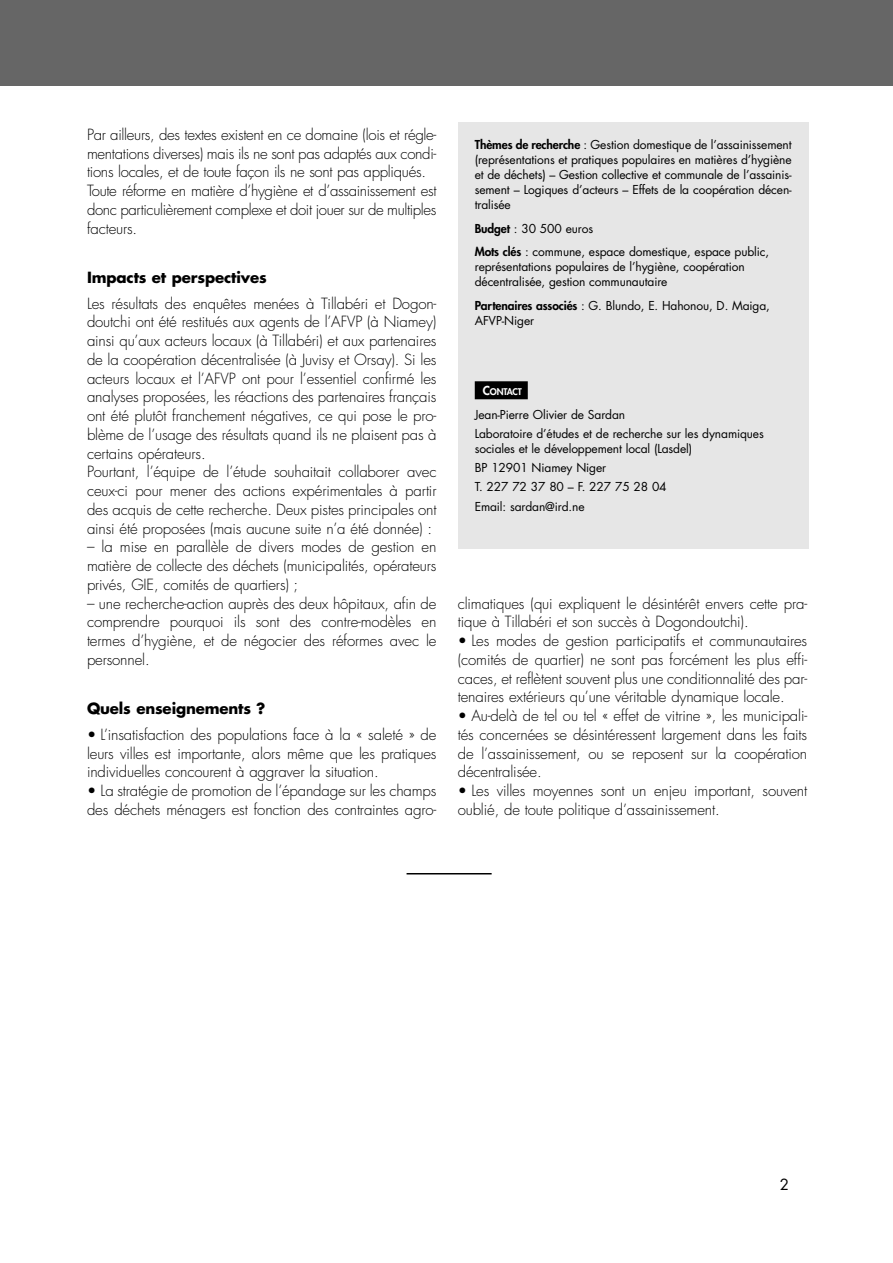
<style>
.page{position:relative;width:893px;height:1263px;background:#fff}
.page>*{position:absolute;margin:0;border:0;box-sizing:border-box;transform-origin:0 0}
.t1{font:300 15px/18.8px "Futura";letter-spacing:-.01em;color:#000}
.t2{font:700 15px "Futura";letter-spacing:-.01em;color:#000}
.t3{font:15px "Futura";color:#000}
.t4{font:12px/15px "Futura";letter-spacing:-.01em;color:#000}
.t5{font:800 9px "Futura";letter-spacing:-.015em;color:#fff}
.s1{font-weight:800}
.s2{font-size:12px}
.s3{font-size:12px;color:#000}
</style>
<div class="page">
<div style="left:0;top:0;width:892px;height:85px;background:#666"></div>
<div style="left:458px;top:122px;width:350px;height:426px;background:#e6e6e6"></div>
<div style="left:475px;top:381px;width:52px;height:18px;background:#000"></div>
<hr style="left:406px;top:873px;width:85px;height:1px;background:#000">
<p class="t1" style="left:87px;top:126px;width:351px">Par ailleurs, des textes existent en ce domaine (lois et régle&shy;mentations diverses) mais ils ne sont pas adaptés aux condi&shy;tions locales, et de toute façon ils ne sont pas appliqués.<br>Toute réforme en matière d’hygiène et d’assainissement est donc particulièrement complexe et doit jouer sur de multiples facteurs.</p>
<p class="t2" style="left:87px;top:270px;width:181px">Impacts et perspectives</p>
<p class="t1" style="left:87px;top:295px;width:351px">Les résultats des enquêtes menées à Tillabéri et Dogon&shy;doutchi ont été restitués aux agents de l’AFVP (à Niamey) ainsi qu’aux acteurs locaux (à Tillabéri) et aux partenaires de la coopération décentralisée (à Juvisy et Orsay). Si les acteurs locaux et l’AFVP ont pour l’essentiel confirmé les analyses proposées, les réactions des partenaires français ont été plutôt franchement négatives, ce qui pose le pro&shy;blème de l’usage des résultats quand ils ne plaisent pas à certains opérateurs.<br>Pourtant, l’équipe de l’étude souhaitait collaborer avec ceux-ci pour mener des actions expérimentales à partir des acquis de cette recherche. Deux pistes principales ont ainsi été proposées (mais aucune suite n’a été donnée) :</p>
<p class="t1" style="left:87px;top:539px;width:351px;text-align:justify">– la mise en parallèle de divers modes de gestion en matière de collecte des déchets (municipalités, opérateurs privés, GIE, comités de quartiers) ;</p>
<p class="t1" style="left:87px;top:595px;width:351px;text-align:justify">– une recherche-action auprès des deux hôpitaux, afin de comprendre pourquoi ils sont des contre-modèles en termes d’hygiène, et de négocier des réformes avec le personnel.</p>
<p class="t2" style="left:87px;top:701px;width:180px">Quels enseignements ?</p>
<p class="t1" style="left:87px;top:726px;width:351px;text-align:justify">• L’insatisfaction des populations face à la « saleté » de leurs villes est importante, alors même que les pratiques individuelles concourent à aggraver la situation.</p>
<p class="t1" style="left:87px;top:782px;width:351px">• La stratégie de promotion de l’épandage sur les champs des déchets ménagers est fonction des contraintes agro-</p>
<p class="t4" style="left:475px;top:138px;width:318px;text-align:justify"><span class="s1">Thèmes de recherche</span> : Gestion domestique de l’assainissement (représentations et pratiques populaires en matières d’hygiène et de déchets) – Gestion collective et communale de l’assainis&shy;sement – Logiques d’acteurs – Effets de la coopération décen&shy;tralisée</p>
<p class="t4" style="left:475px;top:217px;width:296px;line-height:23.5px"><span class="s1">Budget</span> : 30 500 euros<br><span class="s1">Mots clés</span> : commune, espace domestique, espace public,</p>
<p class="t4" style="left:475px;top:260px;width:271px">représentations populaires de l’hygiène, coopération décentralisée, gestion communautaire</p>
<p class="t4" style="left:475px;top:299px;width:297px"><span class="s1">Partenaires associés</span> : G. Blundo, E. Hahonou, D. Maiga,<br>AFVP-Niger</p>
<p class="t5" style="left:482px;top:387px;width:47px"><span class="s2">C</span>ONTACT<span class="s3">..</span></p>
<p class="t4" style="left:475px;top:406px;width:290px;line-height:19.2px">Jean-Pierre Olivier de Sardan<br>Laboratoire d’études et de recherche sur les dynamiques</p>
<p class="t4" style="left:475px;top:440px;width:219px;line-height:19.2px">sociales et le développement local (Lasdel)<br>BP 12901 Niamey Niger<br>T. 227 72 37 80 – F. 227 75 28 04<br>Email: sardan@ird.ne</p>
<p class="t1" style="left:457px;top:595px;width:351px">climatiques (qui expliquent le désintérêt envers cette pra&shy;tique à Tillabéri et son succès à Dogondoutchi).</p>
<p class="t1" style="left:457px;top:632px;width:351px;text-align:justify">• Les modes de gestion participatifs et communautaires (comités de quartier) ne sont pas forcément les plus effi&shy;caces, et reflètent souvent plus une conditionnalité des par&shy;tenaires extérieurs qu’une véritable dynamique locale.</p>
<p class="t1" style="left:457px;top:707px;width:351px;text-align:justify">• Au-delà de tel ou tel « effet de vitrine », les municipali&shy;tés concernées se désintéressent largement dans les faits de l’assainissement, ou se reposent sur la coopération décentralisée.</p>
<p class="t1" style="left:457px;top:782px;width:351px">• Les villes moyennes sont un enjeu important, souvent oublié, de toute politique d’assainissement.</p>
<p class="t3" style="left:779px;top:1174px;width:11px">2</p>
</div>
